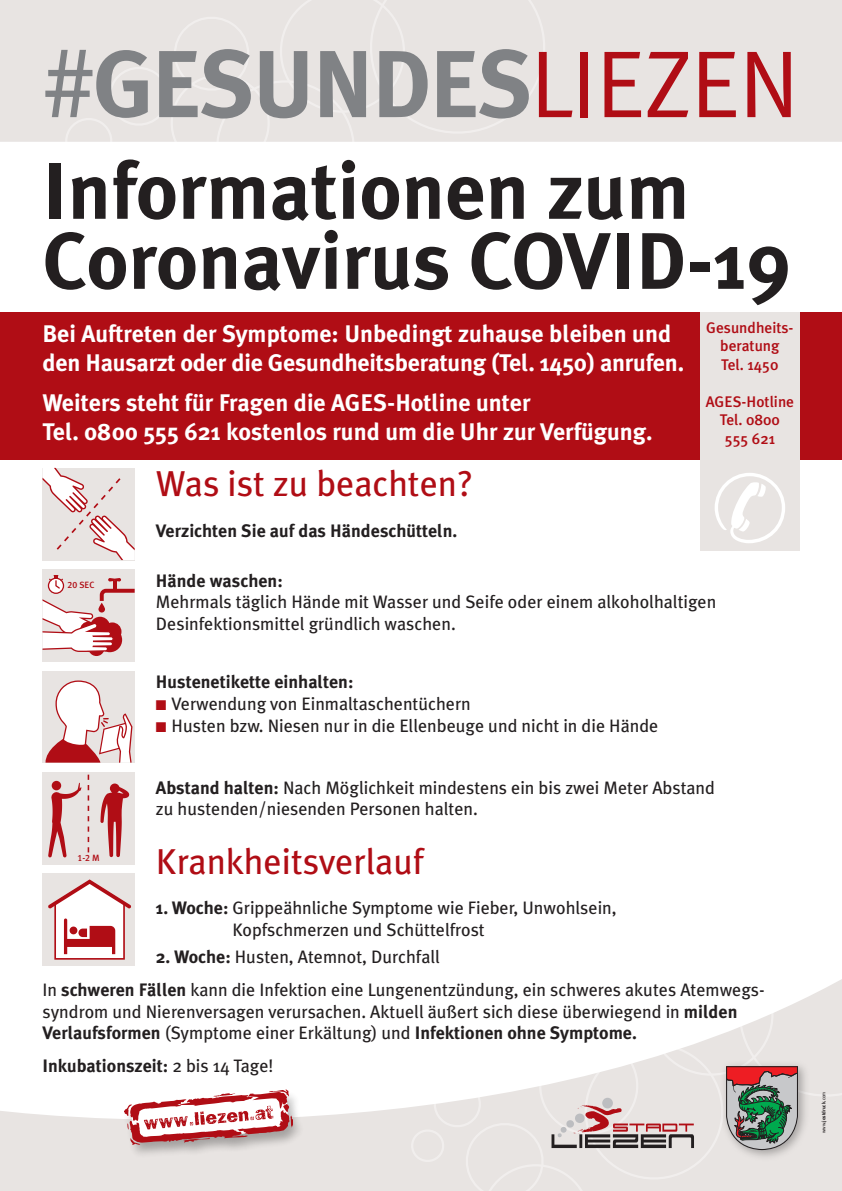
<style>
.page{position:relative;width:842px;height:1191px;background:#e8e4e2}
.page>*{position:absolute;margin:0;border:0;box-sizing:border-box;transform-origin:0 0}
.t1{font:700 95px "Meta Plus";letter-spacing:-.03em;color:#808285}
.t2{font:700 80px "Meta Plus";color:#231f20}
.t3{font:36px "Meta Plus";color:#b00d15}
.t4{font:700 24px "Meta Plus";color:#fff}
.t5{font:18px/21.6px "Meta Plus";color:#231f20}
.t6{font:700 18px "Meta Plus";color:#231f20}
.t7{font:500 15.4px/18.5px "Meta Plus";color:#b00d15;text-align:center}
.t8{font:9.1px "Meta Plus Medium Caps";color:#b00d15}
.t9{font:700 5px "Meta Plus";color:#231f20}
.s1{font-family:"Meta Plus Normal";font-weight:400}
.s2{font-family:"Meta Plus Normal";font-weight:400;color:#b00d15}
.s3{color:#b00d15}
.s4{font-weight:700}
.s5{font-weight:400}
</style>
<div class="page">
<div style="left:0;top:142px;width:842px;height:977px;background:#fff"></div>
<svg style="left:43px;top:0;width:502px;height:312px"></svg>
<img style="left:117px;top:1081px;width:195px;height:73px">
<svg style="left:123px;top:1089px;width:171px;height:55px"></svg>
<svg style="left:411px;top:924px;width:431px;height:267px"></svg>
<div style="left:602px;top:1097px;width:11px;height:11px;background:#bcbdc0;border-radius:50%"></div>
<div style="left:43px;top:772px;width:92px;height:92px;background:#e8e4e2"></div>
<svg style="left:100px;top:783px;width:29px;height:74px"></svg>
<svg style="left:48px;top:782px;width:33px;height:75px"></svg>
<svg style="left:88px;top:774px;width:1px;height:57px"></svg>
<div style="left:43px;top:670px;width:92px;height:92px;background:#e8e4e2"></div>
<svg style="left:45px;top:680px;width:87px;height:83px"></svg>
<div style="left:43px;top:873px;width:92px;height:92px;background:#e8e4e2"></div>
<svg style="left:48px;top:879px;width:83px;height:80px"></svg>
<div style="left:43px;top:569px;width:92px;height:92px;background:#e8e4e2"></div>
<svg style="left:43px;top:575px;width:92px;height:81px"></svg>
<svg style="left:43px;top:468px;width:92px;height:92px"></svg>
<div style="left:0;top:312px;width:842px;height:147px;background:#b00d15"></div>
<div style="left:700px;top:312px;width:99px;height:238px;background:#e8e4e2"></div>
<p class="t1" style="left:43px;top:47px;width:758px"><span class="s1">#</span>GESUNDES<span class="s2">LIEZEN</span></p>
<p class="t2" style="left:43px;top:160px;width:648px">Informationen zum</p>
<p class="t2" style="left:43px;top:230px;width:751px">Coronavirus COVID-19</p>
<p class="t7" style="left:706px;top:319px;width:89px">Gesundheits&shy;beratung<br>Tel. 1450</p>
<p class="t7" style="left:706px;top:393px;width:90px">AGES-Hotline<br>Tel. 0800<br>555 621</p>
<p class="t4" style="left:43px;top:324px;width:630px">Bei Auftreten der Symptome: Unbedingt zuhause bleiben und</p>
<p class="t4" style="left:43px;top:353px;width:643px">den Hausarzt oder die Gesundheitsberatung (Tel. 1450) anrufen.</p>
<p class="t4" style="left:43px;top:393px;width:490px">Weiters steht für Fragen die AGES-Hotline unter</p>
<p class="t4" style="left:43px;top:422px;width:612px">Tel. 0800 555 621 kostenlos rund um die Uhr zur Verfügung.</p>
<p class="t3" style="left:156px;top:470px;width:319px">Was ist zu beachten?</p>
<p class="t6" style="left:156px;top:523px;width:303px">Verzichten Sie auf das Händeschütteln.</p>
<p class="t6" style="left:156px;top:573px;width:128px">Hände waschen:</p>
<p class="t5" style="left:156px;top:592px;width:562px">Mehrmals täglich Hände mit Wasser und Seife oder einem alkoholhaltigen<br>Desinfektionsmittel gründlich waschen.</p>
<p class="t8" style="left:68px;top:580px;width:28px">20 SEC</p>
<p class="t6" style="left:156px;top:675px;width:199px">Hustenetikette einhalten:</p>
<p class="t5" style="left:156px;top:694px;width:316px"><span class="s3">■</span> Verwendung von Einmaltaschentüchern</p>
<p class="t5" style="left:156px;top:716px;width:504px"><span class="s3">■</span> Husten bzw. Niesen nur in die Ellenbeuge und nicht in die Hände</p>
<p class="t5" style="left:156px;top:778px;width:561px"><span class="s4">Abstand halten:</span> Nach Möglichkeit mindestens ein bis zwei Meter Abstand zu hustenden/niesenden Personen halten.</p>
<p class="t3" style="left:156px;top:847px;width:269px">Krankheitsverlauf</p>
<p class="t5" style="left:233px;top:898px;width:386px;text-indent:-77px"><span class="s4">1. Woche:</span> Grippeähnliche Symptome wie Fieber, Unwohlsein,<br>Kopfschmerzen und Schüttelfrost</p>
<p class="t5" style="left:156px;top:947px;width:285px"><span class="s4">2. Woche:</span> Husten, Atemnot, Durchfall</p>
<p class="t5" style="left:43px;top:980px;width:724px">In <span class="s4">schweren Fällen</span> kann die Infektion eine Lungenentzündung, ein schweres akutes Atemwegs - syndrom und Nierenversagen verursachen. Aktuell äußert sich diese überwiegend in <span class="s4">milden<br>Verlaufsformen</span> (Symptome einer Erkältung) und <span class="s4">Infektionen ohne Symptome.</span></p>
<p class="t6" style="left:43px;top:1058px;width:232px">Inkubationszeit: <span class="s5">2 bis 14 Tage!</span></p>
<p class="t8" style="left:77px;top:852px;width:24px">1-2 M</p>
<p class="t9" style="left:822px;top:1133px;width:43px;rotate:-90deg"><span class="s5">www.</span>jostdruck.<span class="s5">com</span></p>
</div>
